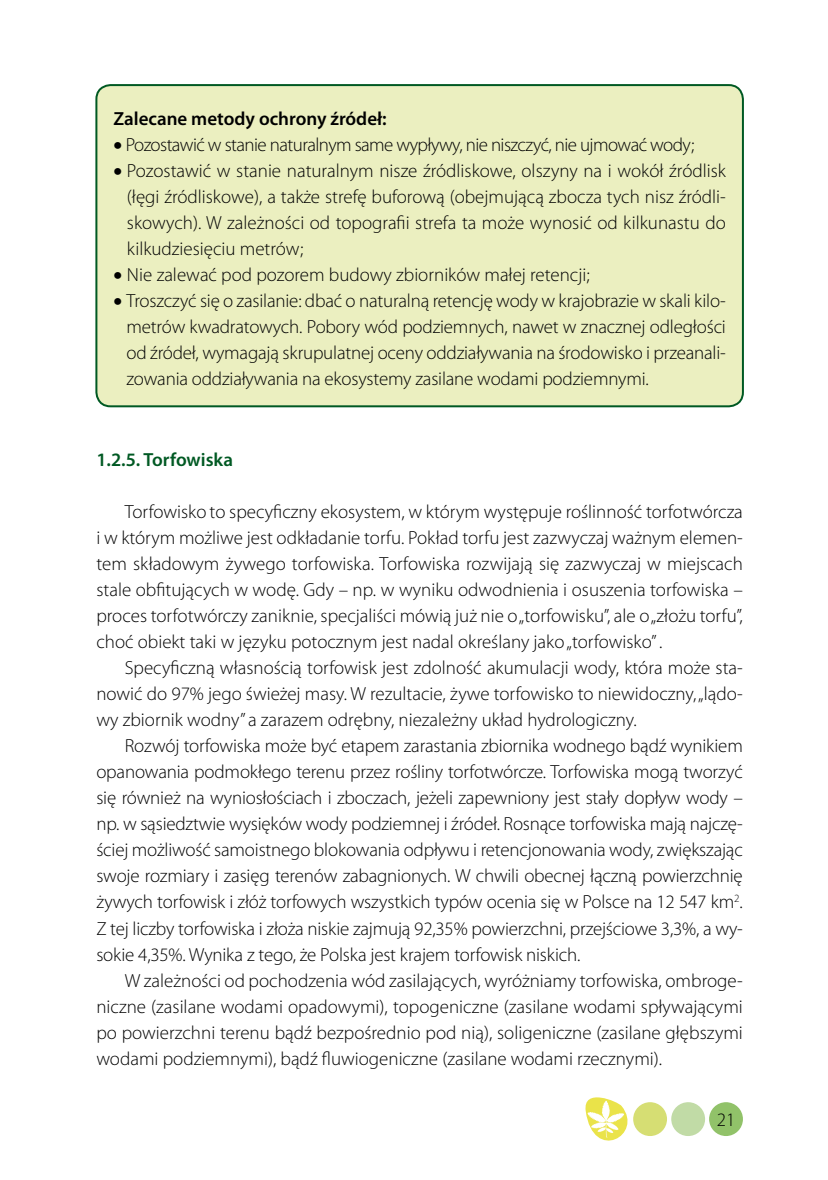
<style>
.page{position:relative;width:828px;height:1180px;background:#fff}
.page>*{position:absolute;margin:0;border:0;box-sizing:border-box;transform-origin:0 0}
.t1{font:300 19px/26px "Myriad Pro";color:#000;text-align:justify}
.t2{font:300 19px "Myriad Pro";letter-spacing:-.03em;color:#000}
.t3{font:600 19px "Myriad Pro";color:#000}
.t4{font:600 19px "Myriad Pro";color:#005923}
</style>
<div class="page">
<div style="left:709px;top:1101px;width:34px;height:34px;background:#91c269;border-radius:50%"></div>
<div style="left:671px;top:1101px;width:34px;height:35px;background:#c1dba6;border-radius:50%"></div>
<div style="left:633px;top:1101px;width:34px;height:34px;background:#d6de73;border-radius:50%"></div>
<svg style="left:585px;top:1097px;width:59px;height:44px"></svg>
<div style="left:96px;top:85px;width:647px;height:321px;background:#ebefc0;border-radius:14px"></div>
<div style="left:95px;top:84px;width:649px;height:323px;border:2px solid #005923;border-radius:14px"></div>
<p class="t3" style="left:113px;top:107px;width:275px">Zalecane metody ochrony źródeł:</p>
<p class="t2" style="left:113px;top:134px;width:582px">• Pozostawić w stanie naturalnym same wypływy, nie niszczyć, nie ujmować wody;</p>
<p class="t1" style="left:127px;top:158px;width:600px;text-indent:-13px">• Pozostawić w stanie naturalnym nisze źródliskowe, olszyny na i wokół źródlisk (łęgi źródliskowe), a także strefę buforową (obejmującą zbocza tych nisz źródli&shy;skowych). W zależności od topografii strefa ta może wynosić od kilkunastu do kilkudziesięciu metrów;</p>
<p class="t1" style="left:113px;top:262px;width:478px">• N ie zalewać pod pozorem budowy zbiorników małej retencji;</p>
<p class="t1" style="left:127px;top:288px;width:601px;text-indent:-13px">• Troszczyć się o zasilanie: dbać o naturalną retencję wody w krajobrazie w skali kilo&shy;metrów kwadratowych. Pobory wód podziemnych, nawet w znacznej odległości od źródeł, wymagają skrupulatnej oceny oddziaływania na środowisko i przeanali&shy;zowania oddziaływania na ekosystemy zasilane wodami podziemnymi.</p>
<p class="t4" style="left:96px;top:447px;width:138px">1.2.5. Torfowiska</p>
<p class="t1" style="left:96px;top:498px;width:648px;text-indent:28px">Torfowisko to specyficzny ekosystem, w którym występuje roślinność torfotwórcza i w którym możliwe jest odkładanie torfu. Pokład torfu jest zazwyczaj ważnym elemen&shy;tem składowym żywego torfowiska. Torfowiska rozwijają się zazwyczaj w miejscach stale obfitujących w wodę. Gdy – np. w wyniku odwodnienia i osuszenia torfowiska – proces torfotwórczy zaniknie, specjaliści mówią już nie o„torfowisku”, ale o„złożu torfu”, choć obiekt taki w języku potocznym jest nadal określany jako „torfowisko” .</p>
<p class="t1" style="left:96px;top:654px;width:648px;text-indent:28px">Specyficzną własnością torfowisk jest zdolność akumulacji wody, która może sta&shy;nowić do 97% jego świeżej masy. W rezultacie, żywe torfowisko to niewidoczny, „lądo&shy;wy zbiornik wodny” a zarazem odrębny, niezależny układ hydrologiczny.</p>
<p class="t1" style="left:96px;top:732px;width:648px;text-indent:28px">Rozwój torfowiska może być etapem zarastania zbiornika wodnego bądź wynikiem opanowania podmokłego terenu przez rośliny torfotwórcze. Torfowiska mogą tworzyć się również na wyniosłościach i zboczach, jeżeli zapewniony jest stały dopływ wody – np. w sąsiedztwie wysięków wody podziemnej i źródeł. Rosnące torfowiska mają najczę&shy;ściej możliwość samoistnego blokowania odpływu i retencjonowania wody, zwiększając swoje rozmiary i zasięg terenów zabagnionych. W chwili obecnej łączną powierzchnię żywych torfowisk i złóż torfowych wszystkich typów ocenia się w Polsce na 12 547 km<sup>2</sup>.<br>Z tej liczby torfowiska i złoża niskie zajmują 92,35% powierzchni, przejściowe 3,3%, a wy&shy;sokie 4,35%. Wynika z tego, że Polska jest krajem torfowisk niskich.</p>
<p class="t1" style="left:96px;top:966px;width:648px;text-indent:28px">W zależności od pochodzenia wód zasilających, wyróżniamy torfowiska, ombroge&shy;niczne (zasilane wodami opadowymi), topogeniczne (zasilane wodami spływającymi po powierzchni terenu bądź bezpośrednio pod nią), soligeniczne (zasilane głębszymi wodami podziemnymi), bądź fluwiogeniczne (zasilane wodami rzecznymi).</p>
<p class="t1" style="left:717px;top:1106px;width:20px">21</p>
</div>
